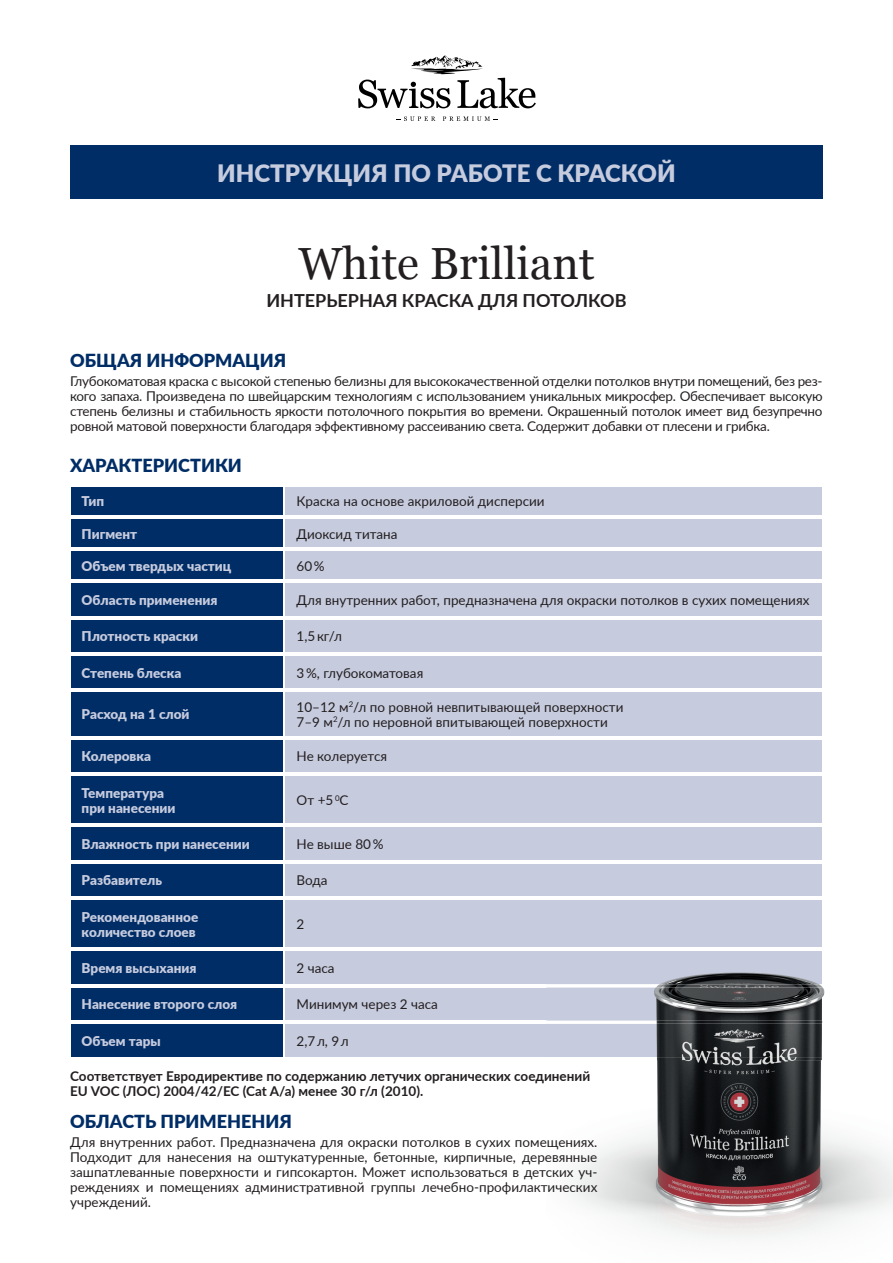
<style>
.page{position:relative;width:893px;height:1263px;background:#fff}
.page>*{position:absolute;margin:0;border:0;box-sizing:border-box;transform-origin:0 0}
.t1{font:45px "Georgia";color:#231f20}
.t2{font:900 24px "Lato";color:#c6cbde}
.t3{font:900 18px "Lato";color:#002d66}
.t4{font:700 18px "Lato";color:#231f20}
.t5{font:13.5px/15px "Lato";color:#231f20;text-align:justify}
.t6{font:900 13.5px/15px "Lato";color:#c6cbde}
.t7{font:700 13.5px/15px "Lato";color:#231f20}
</style>
<div class="page">
<div style="left:70px;top:145px;width:753px;height:53px;background:#002d66"></div>
<div style="left:71px;top:487px;width:212px;height:570px;background:#002d66"></div>
<div style="left:285px;top:487px;width:537px;height:570px;background:#c6cbde"></div>
<hr style="left:67px;top:515px;width:217px;height:3px;background:#fff">
<hr style="left:284px;top:515px;width:542px;height:3px;background:#fff">
<hr style="left:67px;top:548px;width:217px;height:3px;background:#fff">
<hr style="left:284px;top:548px;width:542px;height:3px;background:#fff">
<hr style="left:67px;top:580px;width:217px;height:3px;background:#fff">
<hr style="left:284px;top:580px;width:542px;height:3px;background:#fff">
<hr style="left:67px;top:616px;width:217px;height:3px;background:#fff">
<hr style="left:284px;top:616px;width:542px;height:3px;background:#fff">
<hr style="left:67px;top:652px;width:217px;height:3px;background:#fff">
<hr style="left:284px;top:652px;width:542px;height:3px;background:#fff">
<hr style="left:67px;top:689px;width:217px;height:3px;background:#fff">
<hr style="left:284px;top:689px;width:542px;height:3px;background:#fff">
<hr style="left:67px;top:736px;width:217px;height:3px;background:#fff">
<hr style="left:284px;top:736px;width:542px;height:3px;background:#fff">
<hr style="left:67px;top:772px;width:217px;height:3px;background:#fff">
<hr style="left:284px;top:772px;width:542px;height:3px;background:#fff">
<hr style="left:67px;top:824px;width:217px;height:3px;background:#fff">
<hr style="left:284px;top:824px;width:542px;height:3px;background:#fff">
<hr style="left:67px;top:860px;width:217px;height:3px;background:#fff">
<hr style="left:284px;top:860px;width:542px;height:3px;background:#fff">
<hr style="left:67px;top:896px;width:217px;height:3px;background:#fff">
<hr style="left:284px;top:896px;width:542px;height:3px;background:#fff">
<hr style="left:67px;top:948px;width:217px;height:3px;background:#fff">
<hr style="left:284px;top:948px;width:542px;height:3px;background:#fff">
<hr style="left:67px;top:984px;width:217px;height:3px;background:#fff">
<hr style="left:284px;top:984px;width:542px;height:3px;background:#fff">
<hr style="left:67px;top:1021px;width:217px;height:3px;background:#fff">
<hr style="left:284px;top:1021px;width:542px;height:3px;background:#fff">
<svg style="left:358px;top:55px;width:178px;height:53px"></svg>
<svg style="left:443px;top:117px;width:55px;height:4px"></svg>
<svg style="left:396px;top:116px;width:39px;height:5px"></svg>
<img style="left:794px;top:1060px;width:99px;height:174px">
<img style="left:571px;top:1060px;width:223px;height:179px">
<img style="left:546px;top:955px;width:277px;height:102px">
<img style="left:546px;top:984px;width:277px;height:3px">
<img style="left:823px;top:988px;width:2px;height:8px">
<img style="left:546px;top:1021px;width:277px;height:3px">
<img style="left:657px;top:1057px;width:165px;height:3px">
<h2 class="t2" style="left:217px;top:155px;width:460px">ИНСТРУКЦИЯ ПО РАБОТЕ С КРАСКОЙ</h2>
<h1 class="t1" style="left:298px;top:236px;width:298px">White Brilliant</h1>
<h3 class="t4" style="left:266px;top:287px;width:362px">ИНТЕРЬЕРНАЯ КРАСКА ДЛЯ ПОТОЛКОВ</h3>
<h3 class="t3" style="left:70px;top:347px;width:218px">ОБЩАЯ ИНФОРМАЦИЯ</h3>
<p class="t5" style="left:70px;top:373px;width:754px">Глубокоматовая краска с высокой степенью белизны для высококачественной отделки потолков внутри помещений, без рез&shy;кого запаха. Произведена по швейцарским технологиям с использованием уникальных микросфер. Обеспечивает высокую степень белизны и стабильность яркости потолочного покрытия во времени. Окрашенный потолок имеет вид безупречно ровной матовой поверхности благодаря эффективному рассеиванию света. Содержит добавки от плесени и грибка.</p>
<h3 class="t3" style="left:70px;top:452px;width:173px">ХАРАКТЕРИСТИКИ</h3>
<p class="t6" style="left:82px;top:493px;width:24px">Тип</p>
<p class="t5" style="left:297px;top:493px;width:250px">Краска на основе акриловой дисперсии</p>
<p class="t6" style="left:82px;top:525px;width:57px">Пигмент</p>
<p class="t5" style="left:297px;top:525px;width:103px">Диоксид титана</p>
<p class="t6" style="left:82px;top:558px;width:151px">Объем твердых частиц</p>
<p class="t5" style="left:297px;top:558px;width:30px">60 %</p>
<p class="t6" style="left:82px;top:592px;width:137px">Область применения</p>
<p class="t5" style="left:297px;top:592px;width:514px">Для внутренних работ, предназначена для окраски потолков в сухих помещениях</p>
<p class="t6" style="left:82px;top:628px;width:118px">Плотность краски</p>
<p class="t5" style="left:297px;top:628px;width:47px">1,5 кг/л</p>
<p class="t6" style="left:82px;top:665px;width:101px">Степень блеска</p>
<p class="t5" style="left:297px;top:665px;width:128px">3 %, глубокоматовая</p>
<p class="t6" style="left:82px;top:706px;width:109px">Расход на 1 слой</p>
<p class="t5" style="left:297px;top:699px;width:328px">10–12 м<sup>2</sup>/л по ровной невпитывающей поверхности<br>7–9 м<sup>2</sup>/л по неровной впитывающей поверхности</p>
<p class="t6" style="left:82px;top:748px;width:71px">Колеровка</p>
<p class="t5" style="left:297px;top:748px;width:92px">Не колеруется</p>
<p class="t6" style="left:82px;top:784px;width:95px">Температура при нанесении</p>
<p class="t5" style="left:297px;top:792px;width:54px">От +5 <sup>0</sup>С</p>
<p class="t6" style="left:82px;top:836px;width:170px">Влажность при нанесении</p>
<p class="t5" style="left:297px;top:836px;width:88px">Не выше 80 %</p>
<p class="t6" style="left:82px;top:872px;width:82px">Разбавитель</p>
<p class="t5" style="left:297px;top:872px;width:33px">Вода</p>
<p class="t6" style="left:82px;top:909px;width:118px">Рекомендованное количество слоев</p>
<p class="t5" style="left:297px;top:916px;width:9px">2</p>
<p class="t6" style="left:82px;top:960px;width:116px">Время высыхания</p>
<p class="t5" style="left:297px;top:960px;width:40px">2 часа</p>
<p class="t6" style="left:82px;top:996px;width:157px">Нанесение второго слоя</p>
<p class="t5" style="left:297px;top:996px;width:143px">Минимум через 2 часа</p>
<p class="t6" style="left:82px;top:1033px;width:81px">Объем тары</p>
<p class="t5" style="left:297px;top:1033px;width:54px">2,7 л, 9 л</p>
<p class="t7" style="left:70px;top:1067px;width:522px">Соответствует Евродирективе по содержанию летучих органических соединений<br>EU VOC (ЛОС) 2004/42/EC (Cat A/a) менее 30 г/л (2010).</p>
<h3 class="t3" style="left:70px;top:1107px;width:223px">ОБЛАСТЬ ПРИМЕНЕНИЯ</h3>
<p class="t5" style="left:70px;top:1134px;width:529px">Для внутренних работ. Предназначена для окраски потолков в сухих помещениях.<br>Подходит для нанесения на оштукатуренные, бетонные, кирпичные, деревянные зашпатлеванные поверхности и гипсокартон. Может использоваться в детских уч&shy;реждениях и помещениях административной группы лечебно-профилактических учреждений.</p>
</div>
